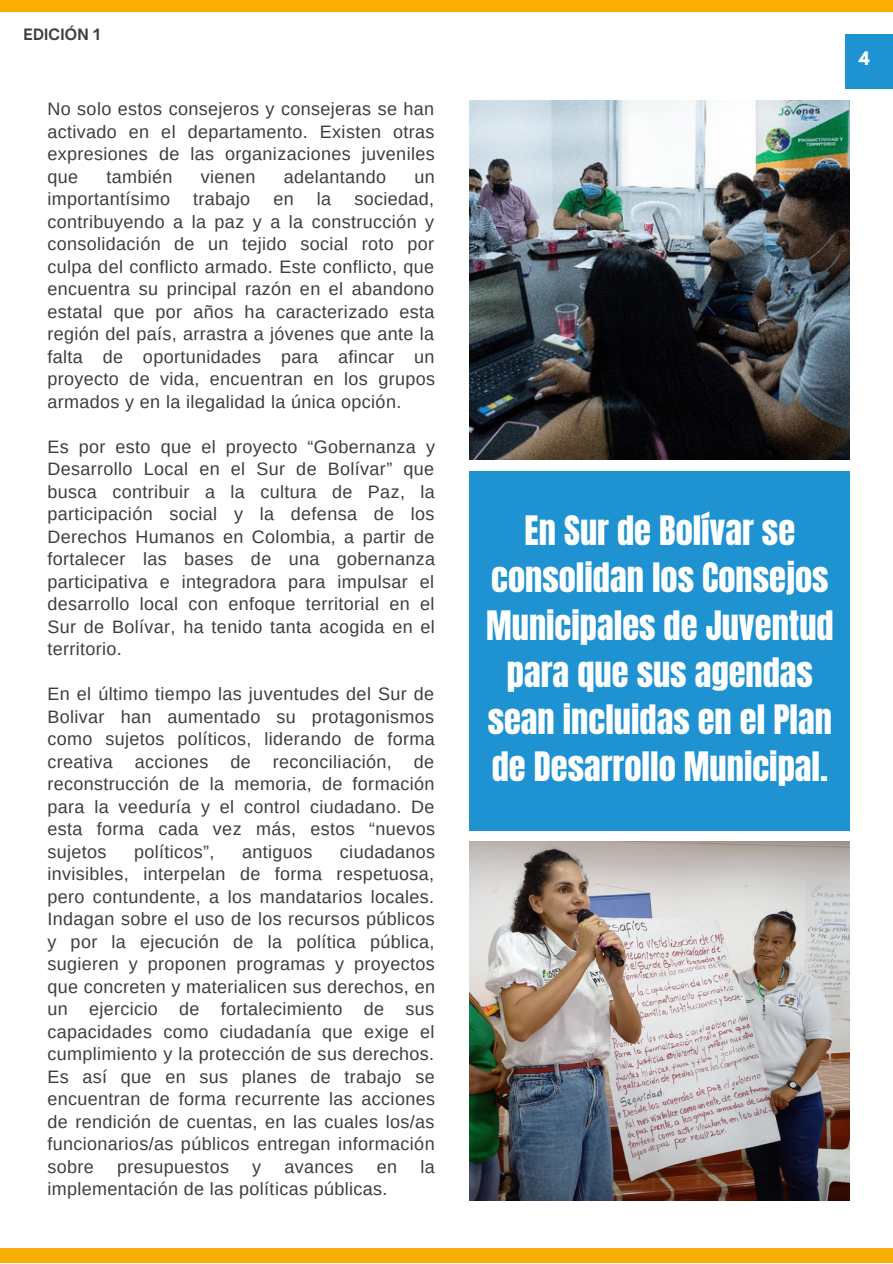
<style>
.page{position:relative;width:893px;height:1264px;background:#fff}
.page>*{position:absolute;margin:0;border:0;box-sizing:border-box;transform-origin:0 0}
.t1{font:34.5px/47.2px "Anton";color:#fff;text-align:center}
.t2{font:18px/22.5px "Arimo";letter-spacing:.02em;color:#403d3b;text-align:justify}
.t3{font:700 16.5px "League Spartan";color:#fff}
.t4{font:700 15px "Open Sauce One";letter-spacing:.015em;color:#403d3b}
</style>
<div class="page">
<div style="left:0;top:0;width:892px;height:12px;background:#f9ae00"></div>
<div style="left:0;top:1248px;width:892px;height:14px;background:#f9ae00"></div>
<div style="left:469px;top:470px;width:380px;height:360px;background:#1f92d1"></div>
<img style="left:469px;top:101px;width:380px;height:358px">
<img style="left:469px;top:841px;width:380px;height:359px">
<div style="left:845px;top:34px;width:47px;height:54px;background:#1f92d1"></div>
<p class="t4" style="left:23px;top:25px;width:78px">EDICIÓN 1</p>
<p class="t2" style="left:47px;top:98px;width:389px">No solo estos consejeros y consejeras se han activado en el departamento. Existen otras expresiones de las organizaciones juveniles que</p>
<p class="t2" style="left:106px;top:165px;width:68px">también</p>
<p class="t2" style="left:201px;top:165px;width:56px">vienen</p>
<p class="t2" style="left:284px;top:165px;width:104px">adelantando</p>
<p class="t2" style="left:414px;top:165px;width:22px">un</p>
<p class="t2" style="left:47px;top:188px;width:124px">importantísimo</p>
<p class="t2" style="left:193px;top:188px;width:59px">trabajo</p>
<p class="t2" style="left:273px;top:188px;width:22px">en</p>
<p class="t2" style="left:317px;top:188px;width:16px">la</p>
<p class="t2" style="left:47px;top:188px;width:389px;text-indent:307px">sociedad, contribuyendo a la paz y a la construcción y consolidación de un tejido social roto por culpa del conflicto armado. Este conflicto, que encuentra su principal razón en el abandono estatal que por años ha caracterizado esta región del país, arrastra a jóvenes que ante la falta de oportunidades para afincar un proyecto de vida, encuentran en los grupos armados y en la ilegalidad la única opción.</p>
<p class="t2" style="left:47px;top:435px;width:389px">Es por esto que el proyecto “Gobernanza y Desarrollo Local en el Sur de Bolívar” que busca contribuir a la cultura de Paz, la participación social y la defensa de los Derechos Humanos en Colombia, a partir de fortalecer las bases de una gobernanza participativa e integradora para impulsar el desarrollo local con enfoque territorial en el Sur de Bolívar, ha tenido tanta acogida en el territorio.</p>
<p class="t2" style="left:47px;top:682px;width:389px">En el último tiempo las juventudes del Sur de Bolivar han aumentado su protagonismos como sujetos políticos, liderando de forma creativa acciones de reconciliación, de reconstrucción de la memoria, de formación para la veeduría y el control ciudadano. De esta forma cada vez más, estos “nuevos sujetos</p>
<p class="t2" style="left:134px;top:840px;width:82px">políticos”,</p>
<p class="t2" style="left:242px;top:840px;width:72px">antiguos</p>
<p class="t2" style="left:47px;top:840px;width:389px;text-indent:292px">ciudadanos invisibles, interpelan de forma respetuosa, pero contundente, a los mandatarios locales.<br>Indagan sobre el uso de los recursos públicos y por la ejecución de la política pública, sugieren y proponen programas y proyectos que concreten y materialicen sus derechos, en un ejercicio de fortalecimiento de sus capacidades como ciudadanía que exige el cumplimiento y la protección de sus derechos.<br>Es así que en sus planes de trabajo se encuentran de forma recurrente las acciones de rendición de cuentas, en las cuales los/as funcionarios/as públicos entregan información sobre</p>
<p class="t2" style="left:117px;top:1155px;width:113px">presupuestos</p>
<p class="t2" style="left:252px;top:1155px;width:10px">y</p>
<p class="t2" style="left:284px;top:1155px;width:71px">avances</p>
<p class="t2" style="left:377px;top:1155px;width:22px">en</p>
<p class="t2" style="left:420px;top:1155px;width:16px">la</p>
<p class="t2" style="left:47px;top:1177px;width:341px">implementación de las políticas públicas.</p>
<p class="t3" style="left:858px;top:51px;width:12px">4</p>
<h1 class="t1" style="left:486px;top:507px;width:349px">En Sur de Bolívar se consolidan los Consejos<br>Municipales de Juventud para que sus agendas sean incluidas en el Plan de Desarrollo Municipal.</h1>
</div>
